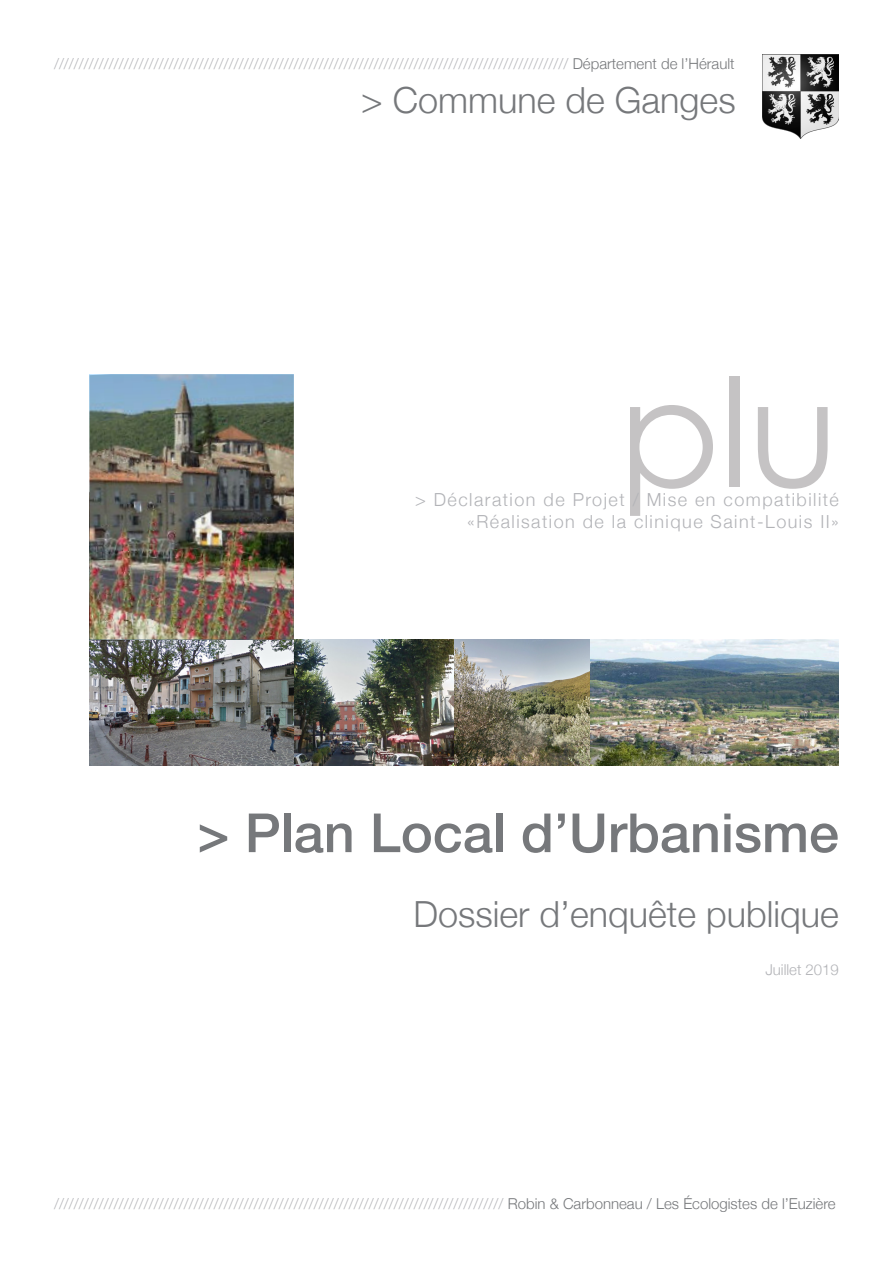
<style>
.page{position:relative;width:893px;height:1263px;background:#fff}
.page>*{position:absolute;margin:0;border:0;box-sizing:border-box;transform-origin:0 0}
.t1{font:150px "Century Gothic";color:#c5c3c4}
.t2{font:500 54px "Helvetica Neue";color:#76787b}
.t3{font:300 36px "Helvetica Neue";color:#76787b}
.t4{font:300 18px "Helvetica Neue";letter-spacing:.08em;color:#b2b3b7}
.t5{font:300 15px "Helvetica Neue";color:#b2b3b7}
.s1{color:#76787b}
</style>
<div class="page">
<img style="left:589px;top:639px;width:250px;height:127px">
<img style="left:90px;top:639px;width:499px;height:127px">
<img style="left:89px;top:374px;width:205px;height:266px">
<img style="left:762px;top:54px;width:77px;height:84px">
<p class="t5" style="left:54px;top:51px;width:682px">/////////////////////////////////////////////////////////////////////////////////////////////////////// <span class="s1">Département de l’Hérault</span></p>
<p class="t3" style="left:361px;top:71px;width:376px">&gt; Commune de Ganges</p>
<p class="t1" style="left:618px;top:341px;width:222px">plu</p>
<p class="t4" style="left:415px;top:485px;width:425px">&gt; Déclaration de Projet / Mise en compatibilité</p>
<p class="t4" style="left:467px;top:507px;width:373px">«Réalisation de la clinique Saint-Louis II»</p>
<p class="t2" style="left:197px;top:789px;width:643px">&gt; Plan Local d’Urbanisme</p>
<p class="t3" style="left:414px;top:885px;width:427px">Dossier d’enquête publique</p>
<p class="t5" style="left:765px;top:958px;width:75px">Juillet 2019</p>
<p class="t5" style="left:54px;top:1191px;width:783px">////////////////////////////////////////////////////////////////////////////////////////// <span class="s1">Robin &amp; Carbonneau / Les Écologistes de l’Euzière</span></p>
</div>
